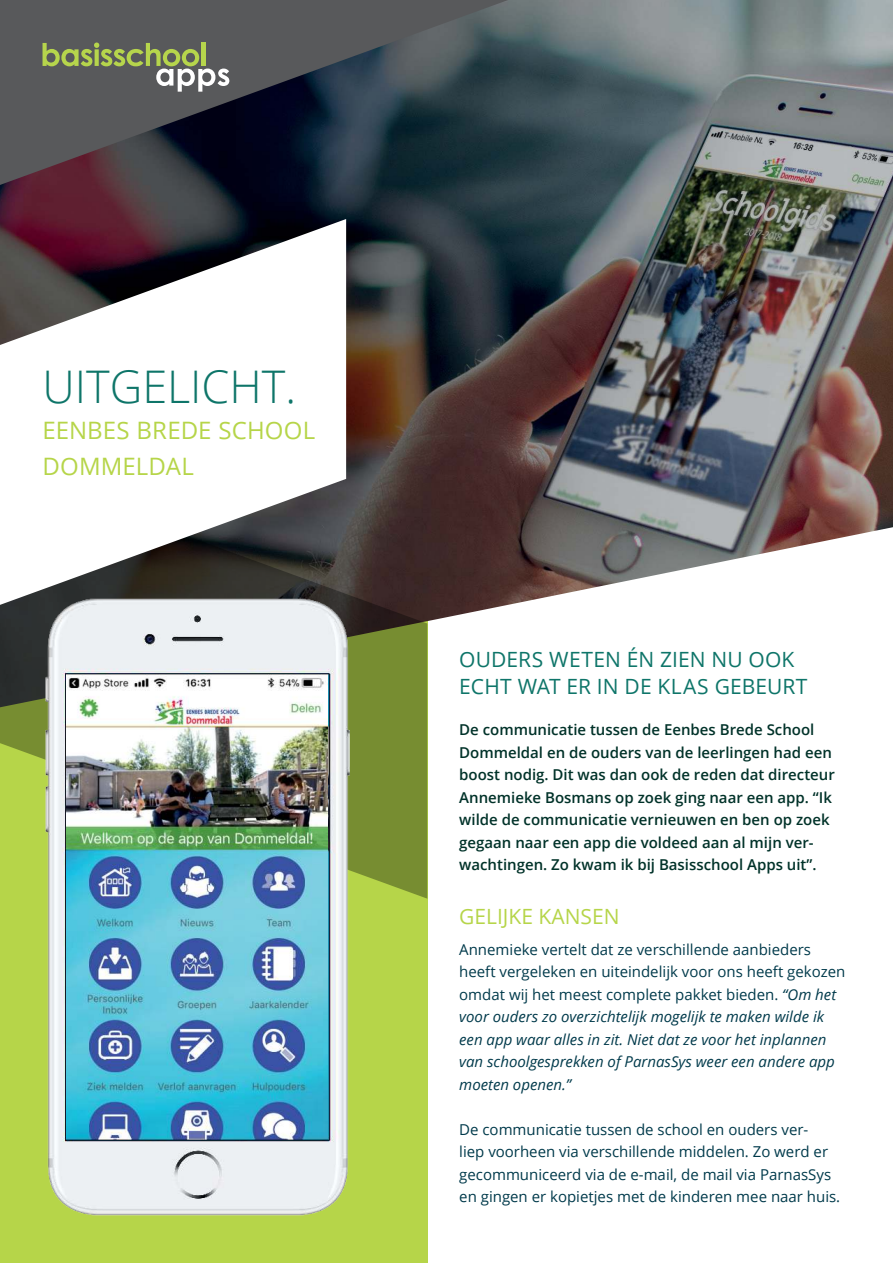
<style>
.page{position:relative;width:893px;height:1263px;background:#fff}
.page>*{position:absolute;margin:0;border:0;box-sizing:border-box;transform-origin:0 0}
.t1{font:300 45px "Open Sans";color:#0e7569}
.t2{font:24px/36px "Open Sans";letter-spacing:.005em;color:#b6d549}
.t3{font:21px/27px "Open Sans";letter-spacing:.005em;color:#0e7569}
.t4{font:21px "Open Sans";color:#b6d549}
.t5{font:italic 15px/22.5px "Open Sans";color:#003a4b}
.t6{font:600 15px/22.5px "Open Sans";color:#003229}
.t7{font:15px/22.5px "Open Sans";color:#003a4b}
.s1{font-style:normal}
</style>
<div class="page">
<div style="left:0;top:495px;width:427px;height:768px;background:#b6d549"></div>
<img style="left:0;top:0;width:893px;height:707px">
<svg style="left:0;top:463px;width:427px;height:436px;fill:#778d31"></svg>
<svg style="left:43px;top:43px;width:186px;height:49px;background:#767c65"></svg>
<img style="left:39px;top:589px;width:318px;height:627px">
<img style="left:66px;top:674px;width:262px;height:465px">
<svg style="left:0;top:219px;width:346px;height:386px"></svg>
<h1 class="t1" style="left:43px;top:361px;width:255px">UITGELICHT.</h1>
<h2 class="t2" style="left:43px;top:415px;width:274px">EENBES BREDE SCHOOL<br>DOMMELDAL</h2>
<h3 class="t3" style="left:459px;top:648px;width:350px">OUDERS WETEN ÉN ZIEN NU OOK<br>ECHT WAT ER IN DE KLAS GEBEURT</h3>
<p class="t6" style="left:459px;top:720px;width:377px">De communicatie tussen de Eenbes Brede School Dommeldal en de ouders van de leerlingen had een boost nodig. Dit was dan ook de reden dat directeur Annemieke Bosmans op zoek ging naar een app. “Ik wilde de communicatie vernieuwen en ben op zoek gegaan naar een app die voldeed aan al mijn ver&shy;wachtingen. Zo kwam ik bij Basisschool Apps uit”.</p>
<h3 class="t4" style="left:459px;top:907px;width:162px">GELIJKE KANSEN</h3>
<p class="t5" style="left:459px;top:939px;width:388px"><span class="s1">Annemieke vertelt dat ze verschillende aanbieders heeft vergeleken en uiteindelijk voor ons heeft gekozen omdat wij het meest complete pakket bieden.</span> “Om het voor ouders zo overzichtelijk mogelijk te maken wilde ik een app waar alles in zit. Niet dat ze voor het inplannen van schoolgesprekken of ParnasSys weer een andere app moeten openen.”</p>
<p class="t7" style="left:459px;top:1119px;width:382px">De communicatie tussen de school en ouders ver-<br>liep voorheen via verschillende middelen. Zo werd er gecommuniceerd via de e-mail, de mail via ParnasSys en gingen er kopietjes met de kinderen mee naar huis.</p>
</div>
